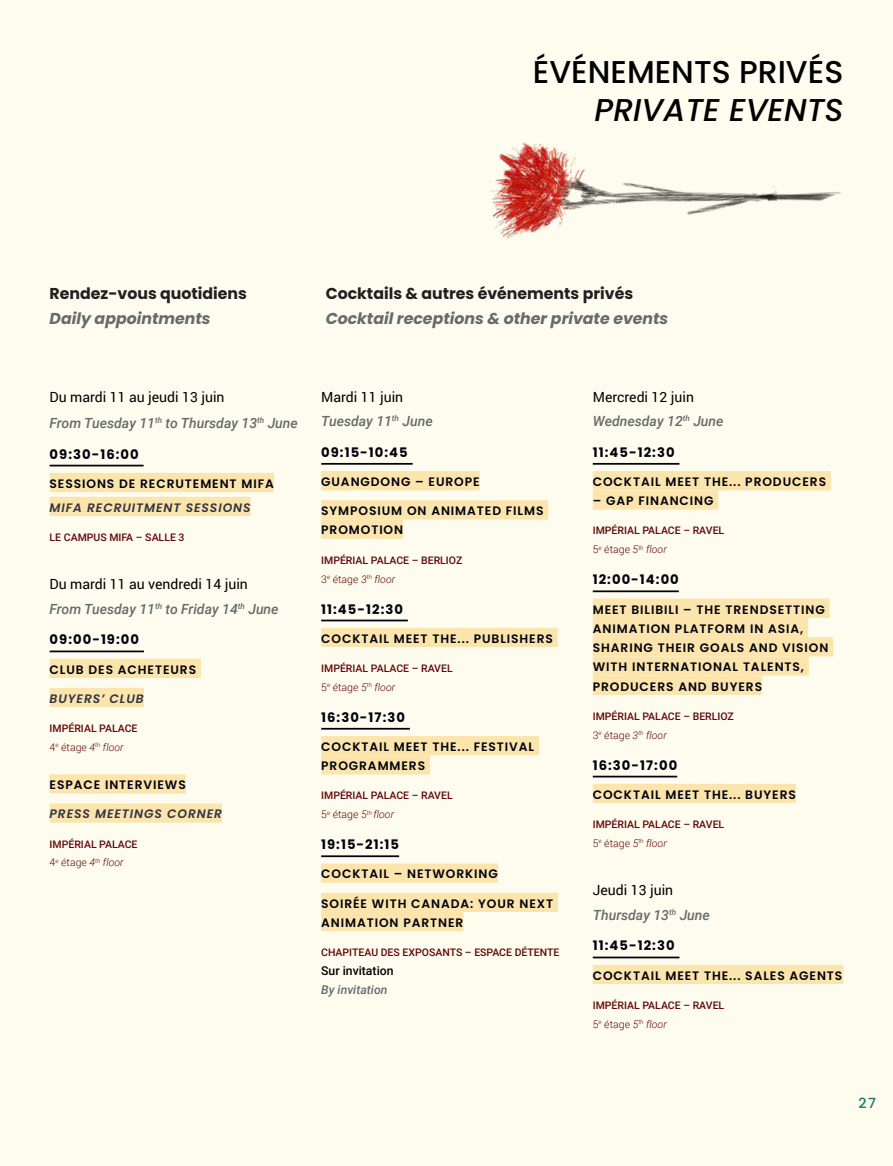
<style>
.page{position:relative;width:893px;height:1166px;background:#fefcee}
.page>*{position:absolute;margin:0;border:0;box-sizing:border-box;transform-origin:0 0}
.texte_Labeur{font:500 31.5px "Poppins";color:#000}
.texte_Labeur-2{font:italic 500 31.5px "Poppins";color:#000}
.t1{font:700 15.75px/24.5px "Poppins";color:#231f20}
.t2{font:italic 700 15.75px "Poppins";color:#656a6a}
.texte_Labeur-3{font:italic 500 14px "Roboto";color:#656a6a}
.texte_Labeur-4{font:14px "Roboto";color:#000}
.p_titre{font:500 14px "Poppins";color:#167962}
.horaires_mifa{font:700 13.12px "Poppins";letter-spacing:.08em;color:#00010f}
.format_mifa{font:600 12.25px/19.2px "Poppins";letter-spacing:.075em;color:#00010f}
.format_mifa-2{font:italic 600 12.25px "Poppins";letter-spacing:.075em;color:#313343}
.texte_labeur_info_pratique{font:500 12.25px "Roboto";color:#000}
.texte_labeur_info_pratique-2{font:italic 500 12.25px "Roboto";color:#656a6a}
.lieu_mifa{font:500 10.5px "Roboto";color:#63070b}
.texte_labeur_info_pratique-3{font:300 10.5px "Roboto";color:#63070b}
.s1{font-style:italic;color:#656a6a}
.s2{font-style:italic}
</style>
<div class="page">
<hr style="left:50px;top:465px;width:94px;height:1px;background:#00010f">
<div style="left:50px;top:473px;width:224px;height:19px;background:#fbe5ad"></div>
<div style="left:50px;top:497px;width:201px;height:19px;background:#fbe5ad"></div>
<hr style="left:50px;top:650px;width:94px;height:2px;background:#00010f">
<div style="left:50px;top:659px;width:151px;height:19px;background:#fbe5ad"></div>
<div style="left:50px;top:688px;width:94px;height:19px;background:#fbe5ad"></div>
<div style="left:50px;top:774px;width:136px;height:19px;background:#fbe5ad"></div>
<div style="left:50px;top:803px;width:172px;height:20px;background:#fbe5ad"></div>
<hr style="left:321px;top:463px;width:92px;height:2px;background:#00010f">
<div style="left:321px;top:471px;width:159px;height:19px;background:#fbe5ad"></div>
<div style="left:321px;top:500px;width:227px;height:19px;background:#fbe5ad"></div>
<div style="left:321px;top:519px;width:82px;height:20px;background:#fbe5ad"></div>
<hr style="left:321px;top:620px;width:87px;height:1px;background:#00010f">
<div style="left:321px;top:628px;width:237px;height:19px;background:#fbe5ad"></div>
<hr style="left:321px;top:728px;width:89px;height:1px;background:#00010f">
<div style="left:321px;top:736px;width:218px;height:19px;background:#fbe5ad"></div>
<div style="left:321px;top:755px;width:109px;height:19px;background:#fbe5ad"></div>
<hr style="left:321px;top:855px;width:78px;height:2px;background:#00010f">
<div style="left:321px;top:863px;width:177px;height:20px;background:#fbe5ad"></div>
<div style="left:321px;top:893px;width:237px;height:19px;background:#fbe5ad"></div>
<div style="left:321px;top:912px;width:142px;height:19px;background:#fbe5ad"></div>
<hr style="left:593px;top:463px;width:86px;height:2px;background:#00010f">
<div style="left:593px;top:471px;width:238px;height:19px;background:#fbe5ad"></div>
<div style="left:593px;top:490px;width:125px;height:20px;background:#fbe5ad"></div>
<hr style="left:593px;top:590px;width:86px;height:2px;background:#00010f">
<div style="left:593px;top:599px;width:236px;height:19px;background:#fbe5ad"></div>
<div style="left:593px;top:618px;width:215px;height:19px;background:#fbe5ad"></div>
<div style="left:593px;top:637px;width:240px;height:19px;background:#fbe5ad"></div>
<div style="left:593px;top:656px;width:216px;height:20px;background:#fbe5ad"></div>
<div style="left:593px;top:676px;width:169px;height:19px;background:#fbe5ad"></div>
<hr style="left:593px;top:776px;width:84px;height:1px;background:#00010f">
<div style="left:593px;top:784px;width:203px;height:19px;background:#fbe5ad"></div>
<hr style="left:593px;top:956px;width:86px;height:2px;background:#00010f">
<div style="left:593px;top:965px;width:250px;height:19px;background:#fbe5ad"></div>
<img style="left:490px;top:142px;width:351px;height:98px">
<p class="texte_Labeur" style="left:533px;top:53px;width:312px">ÉVÉNEMENTS PRIVÉS</p>
<p class="texte_Labeur-2" style="left:595px;top:92px;width:250px">PRIVATE EVENTS</p>
<p class="t1" style="left:50px;top:282px;width:199px">Rendez-vous quotidiens<br><span class="s1">Daily appointments</span></p>
<p class="t1" style="left:326px;top:282px;width:309px">Cocktails &amp; autres événements privés</p>
<p class="t2" style="left:326px;top:309px;width:344px">Cocktail receptions &amp; other private events</p>
<p class="texte_Labeur-4" style="left:50px;top:387px;width:176px">Du mardi 11 au jeudi 13 juin</p>
<p class="texte_Labeur-3" style="left:50px;top:413px;width:250px">From Tuesday 11<sup>th</sup> to Thursday 13<sup>th</sup> June</p>
<p class="horaires_mifa" style="left:50px;top:446px;width:91px">09:30-16:00</p>
<p class="format_mifa" style="left:50px;top:474px;width:226px">SESSIONS DE RECRUTEMENT MIFA</p>
<p class="format_mifa-2" style="left:50px;top:500px;width:202px">MIFA RECRUITMENT SESSIONS</p>
<p class="lieu_mifa" style="left:50px;top:530px;width:136px">LE CAMPUS MIFA – SALLE 3</p>
<p class="texte_Labeur-4" style="left:50px;top:574px;width:200px">Du mardi 11 au vendredi 14 juin</p>
<p class="texte_Labeur-3" style="left:50px;top:599px;width:230px">From Tuesday 11<sup>th</sup> to Friday 14<sup>th</sup> June</p>
<p class="horaires_mifa" style="left:50px;top:632px;width:91px">09:00-19:00</p>
<p class="format_mifa" style="left:50px;top:660px;width:148px">CLUB DES ACHETEURS</p>
<p class="format_mifa-2" style="left:50px;top:691px;width:96px">BUYERS’ CLUB</p>
<p class="lieu_mifa" style="left:50px;top:721px;width:89px">IMPÉRIAL PALACE</p>
<p class="texte_labeur_info_pratique-3" style="left:50px;top:740px;width:76px">4<sup>e</sup> étage <span class="s2">4</span><sup>th</sup> <span class="s2">floor</span></p>
<p class="format_mifa" style="left:50px;top:775px;width:138px">ESPACE INTERVIEWS</p>
<p class="format_mifa-2" style="left:50px;top:807px;width:174px">PRESS MEETINGS CORNER</p>
<p class="lieu_mifa" style="left:50px;top:836px;width:89px">IMPÉRIAL PALACE</p>
<p class="texte_labeur_info_pratique-3" style="left:50px;top:855px;width:76px">4<sup>e</sup> étage <span class="s2">4</span><sup>th</sup> <span class="s2">floor</span></p>
<p class="texte_Labeur-4" style="left:321px;top:387px;width:83px">Mardi 11 juin</p>
<p class="texte_Labeur-3" style="left:321px;top:411px;width:113px">Tuesday 11<sup>th</sup> June</p>
<p class="horaires_mifa" style="left:321px;top:445px;width:88px">09:15-10:45</p>
<p class="format_mifa" style="left:321px;top:472px;width:160px">GUANGDONG – EUROPE</p>
<p class="format_mifa" style="left:321px;top:501px;width:224px">SYMPOSIUM ON ANIMATED FILMS<br>PROMOTION</p>
<p class="lieu_mifa" style="left:321px;top:552px;width:143px">IMPÉRIAL PALACE – BERLIOZ</p>
<p class="texte_labeur_info_pratique-3" style="left:321px;top:571px;width:76px">3<sup>e</sup> étage <span class="s2">3</span><sup>th</sup> <span class="s2">floor</span></p>
<p class="horaires_mifa" style="left:321px;top:601px;width:83px">11:45-12:30</p>
<p class="format_mifa" style="left:321px;top:629px;width:233px">COCKTAIL MEET THE... PUBLISHERS</p>
<p class="lieu_mifa" style="left:321px;top:661px;width:133px">IMPÉRIAL PALACE – RAVEL</p>
<p class="texte_labeur_info_pratique-3" style="left:321px;top:680px;width:76px">5<sup>e</sup> étage <span class="s2">5</span><sup>th</sup> <span class="s2">floor</span></p>
<p class="horaires_mifa" style="left:321px;top:709px;width:85px">16:30-17:30</p>
<p class="format_mifa" style="left:321px;top:737px;width:214px">COCKTAIL MEET THE... FESTIVAL<br>PROGRAMMERS</p>
<p class="lieu_mifa" style="left:321px;top:788px;width:133px">IMPÉRIAL PALACE – RAVEL</p>
<p class="texte_labeur_info_pratique-3" style="left:321px;top:807px;width:75px">5<sup>e</sup> étage <span class="s2">5</span><sup>th</sup> <span class="s2">floor</span></p>
<p class="horaires_mifa" style="left:321px;top:837px;width:79px">19:15-21:15</p>
<p class="format_mifa" style="left:321px;top:864px;width:178px">COCKTAIL – NETWORKING</p>
<p class="format_mifa" style="left:321px;top:894px;width:234px">SOIRÉE WITH CANADA: YOUR NEXT<br>ANIMATION PARTNER</p>
<p class="lieu_mifa" style="left:321px;top:945px;width:240px">CHAPITEAU DES EXPOSANTS – ESPACE DÉTENTE</p>
<p class="texte_labeur_info_pratique" style="left:321px;top:962px;width:74px">Sur invitation</p>
<p class="texte_labeur_info_pratique-2" style="left:321px;top:981px;width:68px">By invitation</p>
<p class="texte_Labeur-4" style="left:593px;top:387px;width:103px">Mercredi 12 juin</p>
<p class="texte_Labeur-3" style="left:593px;top:411px;width:132px">Wednesday 12<sup>th</sup> June</p>
<p class="horaires_mifa" style="left:593px;top:445px;width:83px">11:45-12:30</p>
<p class="format_mifa" style="left:593px;top:472px;width:235px">COCKTAIL MEET THE... PRODUCERS</p>
<p class="format_mifa" style="left:593px;top:491px;width:122px">– GAP FINANCING</p>
<p class="lieu_mifa" style="left:593px;top:523px;width:133px">IMPÉRIAL PALACE – RAVEL</p>
<p class="texte_labeur_info_pratique-3" style="left:593px;top:542px;width:76px">5<sup>e</sup> étage <span class="s2">5</span><sup>th</sup> <span class="s2">floor</span></p>
<p class="horaires_mifa" style="left:593px;top:572px;width:88px">12:00-14:00</p>
<p class="format_mifa" style="left:593px;top:600px;width:237px">MEET BILIBILI – THE TRENDSETTING<br>ANIMATION PLATFORM IN ASIA,<br>SHARING THEIR GOALS AND VISION<br>WITH INTERNATIONAL TALENTS,<br>PRODUCERS AND BUYERS</p>
<p class="lieu_mifa" style="left:593px;top:708px;width:143px">IMPÉRIAL PALACE – BERLIOZ</p>
<p class="texte_labeur_info_pratique-3" style="left:593px;top:728px;width:76px">3<sup>e</sup> étage <span class="s2">3</span><sup>th</sup> <span class="s2">floor</span></p>
<p class="horaires_mifa" style="left:593px;top:757px;width:86px">16:30-17:00</p>
<p class="format_mifa" style="left:593px;top:785px;width:205px">COCKTAIL MEET THE... BUYERS</p>
<p class="lieu_mifa" style="left:593px;top:817px;width:133px">IMPÉRIAL PALACE – RAVEL</p>
<p class="texte_labeur_info_pratique-3" style="left:593px;top:836px;width:76px">5<sup>e</sup> étage <span class="s2">5</span><sup>th</sup> <span class="s2">floor</span></p>
<p class="texte_Labeur-4" style="left:593px;top:880px;width:82px">Jeudi 13 juin</p>
<p class="texte_Labeur-3" style="left:593px;top:905px;width:119px">Thursday 13<sup>th</sup> June</p>
<p class="horaires_mifa" style="left:593px;top:938px;width:83px">11:45-12:30</p>
<p class="format_mifa" style="left:593px;top:966px;width:251px">COCKTAIL MEET THE... SALES AGENTS</p>
<p class="lieu_mifa" style="left:593px;top:998px;width:133px">IMPÉRIAL PALACE – RAVEL</p>
<p class="texte_labeur_info_pratique-3" style="left:593px;top:1017px;width:76px">5<sup>e</sup> étage <span class="s2">5</span><sup>th</sup> <span class="s2">floor</span></p>
<p class="p_titre" style="left:858px;top:1095px;width:19px">27</p>
</div>
